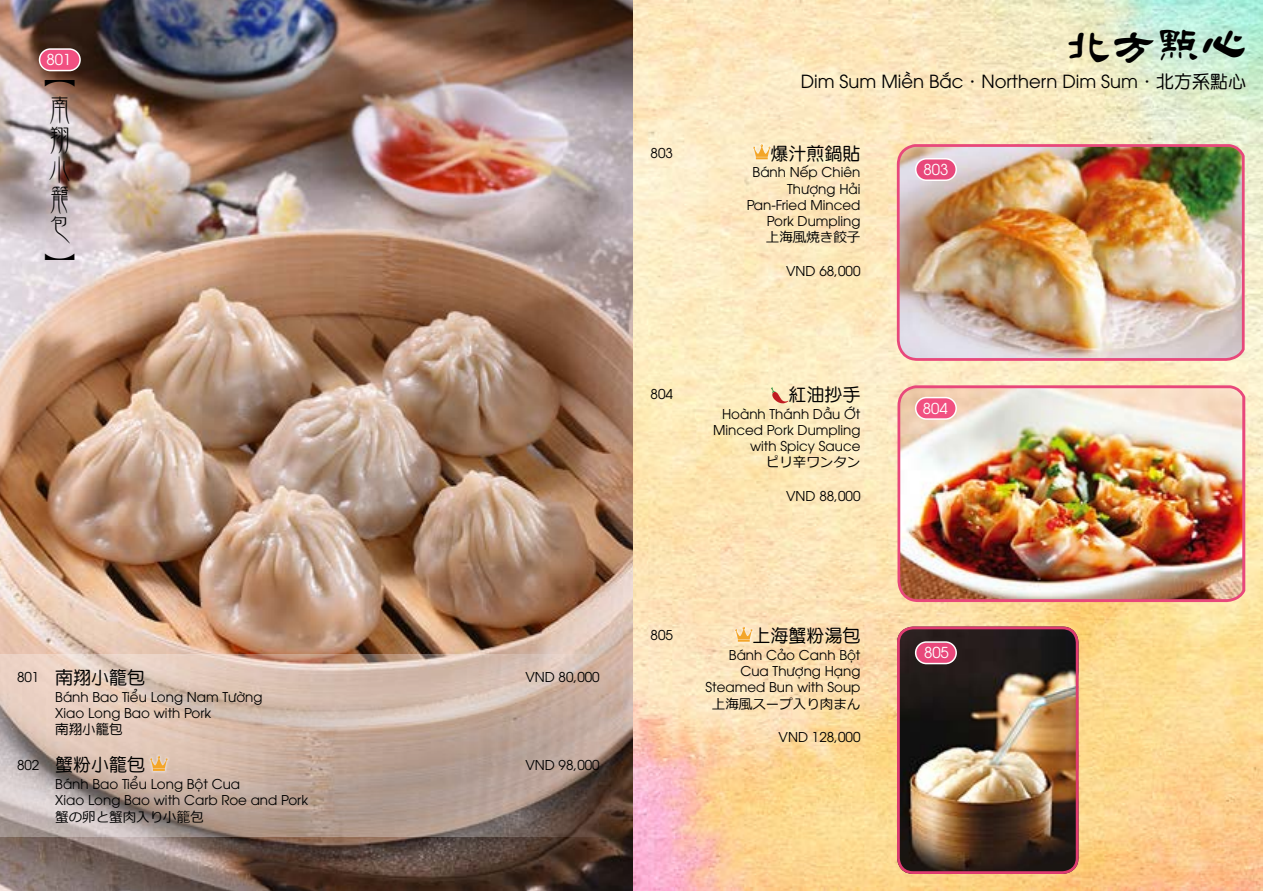
<style>
.page{position:relative;width:1263px;height:891px;background:#fff}
.page>*{position:absolute;margin:0;border:0;box-sizing:border-box;transform-origin:0 0}
.t1{font:45px "ID Hao Li";color:#000}
.t2{font:30px/30px "DF Jin Wen W3 WIN BF";color:#000}
.t3{font:18px "UTM Avo";color:#000}
.t4{font:18px "DF Yuan Std W5";color:#000}
.t5{font:15px "UTM Avo";color:#fff}
.t6{font:13.5px/16.2px "UTM Avo";color:#000;text-align:right}
.t7{font:13.5px "Meiryo";color:#000}
.t8{font:13.5px "DF Yuan Std W5";color:#000}
.s1{font-family:"UTM Avo";font-size:13.5px}
.s2{font-family:"DF Yuan Std W5"}
</style>
<div class="page">
<img style="left:633px;top:0;width:630px;height:891px">
<img style="left:0;top:0;width:633px;height:891px">
<svg style="left:0;top:655px;width:633px;height:182px;background:#c0a99d"></svg>
<div style="left:149px;top:754px;width:21px;height:20px;background:linear-gradient(to bottom,#e8cfb9,#dac2b7)"></div>
<svg style="left:150px;top:756px;width:17px;height:15px"></svg>
<div style="left:40px;top:49px;width:40px;height:22px;background:#f15081;border-radius:11px"></div>
<div style="left:39px;top:48px;width:42px;height:23px;border:2px solid #fff;border-radius:11px"></div>
<img style="left:897px;top:627px;width:181px;height:247px">
<div style="left:897px;top:627px;width:181px;height:247px;border:3px solid #df3b71;border-radius:15px"></div>
<svg style="left:751px;top:143px;width:21px;height:19px"></svg>
<svg style="left:753px;top:144px;width:17px;height:15px"></svg>
<svg style="left:771px;top:387px;width:17px;height:17px"></svg>
<svg style="left:733px;top:625px;width:21px;height:20px"></svg>
<svg style="left:735px;top:627px;width:17px;height:15px"></svg>
<img style="left:895px;top:142px;width:351px;height:220px">
<img style="left:896px;top:384px;width:350px;height:219px">
<div style="left:915px;top:398px;width:41px;height:21px;background:#f15081;border-radius:11px"></div>
<div style="left:915px;top:397px;width:42px;height:23px;border:2px solid #fff;border-radius:11px"></div>
<div style="left:915px;top:642px;width:41px;height:22px;background:#e8487b;border-radius:11px"></div>
<div style="left:915px;top:641px;width:42px;height:23px;border:2px solid #fff;border-radius:11px"></div>
<p class="t5" style="left:47px;top:48px;width:26px">801</p>
<h2 class="t2" style="left:45px;top:65px;width:31px">【南翔小籠包】</h2>
<h3 class="t4" style="left:17px;top:668px;width:130px"><span class="s1">801</span> 南翔小籠包</h3>
<p class="t6" style="left:525px;top:668px;width:76px">VND 80,000</p>
<p class="t6" style="left:55px;top:688px;width:209px;text-align:left">Bánh Bao Tiểu Long Nam Tường<br>Xiao Long Bao with Pork</p>
<p class="t8" style="left:55px;top:722px;width:69px">南翔小籠包</p>
<h3 class="t4" style="left:17px;top:755px;width:130px"><span class="s1">802</span> 蟹粉小籠包</h3>
<p class="t6" style="left:525px;top:755px;width:76px">VND 98,000</p>
<p class="t6" style="left:55px;top:775px;width:254px;text-align:left">Bánh Bao Tiểu Long Bột Cua<br>Xiao Long Bao with Carb Roe and Pork</p>
<p class="t7" style="left:55px;top:807px;width:150px">蟹の卵と蟹肉入り小籠包</p>
<h1 class="t1" style="left:1066px;top:21px;width:181px">北方點心</h1>
<h3 class="t3" style="left:800px;top:68px;width:447px">Dim Sum Miền Bắc<span class="s2">．</span>Northern Dim Sum<span class="s2">．北方系點心</span></h3>
<p class="t6" style="left:650px;top:144px;width:24px">803</p>
<h3 class="t4" style="left:770px;top:143px;width:91px">爆汁煎鍋貼</h3>
<p class="t6" style="left:746px;top:163px;width:115px">Bánh Nếp Chiên<br>Thượng Hải<br>Pan-Fried Minced<br>Pork Dumpling</p>
<p class="t7" style="left:766px;top:228px;width:96px">上海風焼き餃子</p>
<p class="t6" style="left:786px;top:261px;width:76px">VND 68,000</p>
<p class="t6" style="left:650px;top:385px;width:24px">804</p>
<h3 class="t4" style="left:788px;top:385px;width:73px">紅油抄手</h3>
<p class="t6" style="left:713px;top:404px;width:149px">Hoành Thánh Dầu Ớt<br>Minced Pork Dumpling with Spicy Sauce</p>
<p class="t7" style="left:766px;top:453px;width:96px">ピリ辛ワンタン</p>
<p class="t6" style="left:786px;top:486px;width:76px">VND 88,000</p>
<p class="t6" style="left:650px;top:626px;width:24px">805</p>
<h3 class="t4" style="left:752px;top:626px;width:109px">上海蟹粉湯包</h3>
<p class="t6" style="left:705px;top:646px;width:157px">Bánh Cảo Canh Bột<br>Cua Thượng Hạng<br>Steamed Bun with Soup</p>
<p class="t7" style="left:712px;top:694px;width:150px">上海風スープ入り肉まん</p>
<p class="t6" style="left:778px;top:727px;width:83px">VND 128,000</p>
<p class="t5" style="left:923px;top:157px;width:26px">803</p>
<p class="t5" style="left:922px;top:397px;width:26px">804</p>
<p class="t5" style="left:924px;top:641px;width:26px">805</p>
</div>
